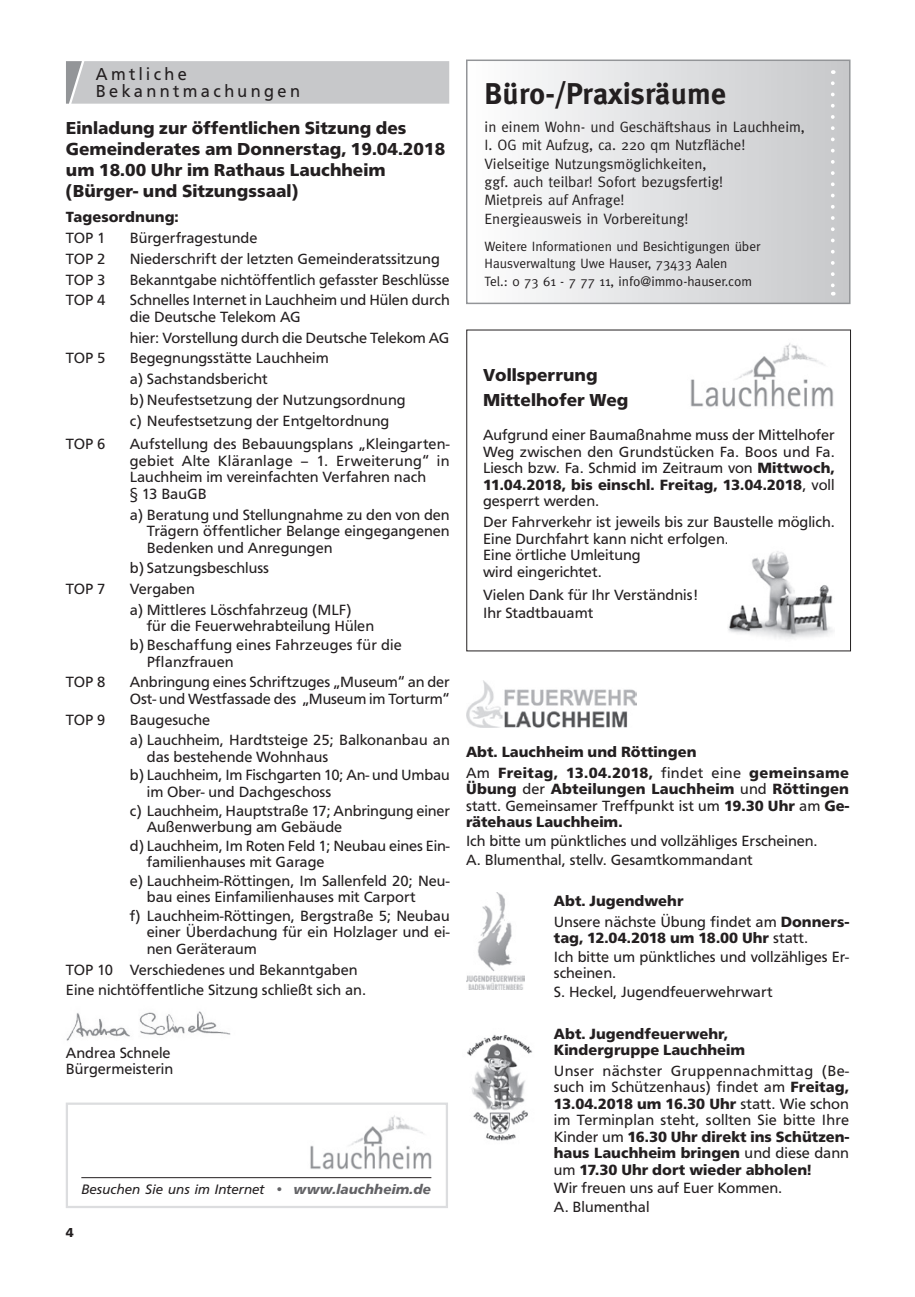
<style>
.page{position:relative;width:915px;height:1297px;background:#fff}
.page>*{position:absolute;margin:0;border:0;box-sizing:border-box;transform-origin:0 0}
.t1{font:700 30px "Meta";letter-spacing:.01em;color:#231f20}
.t2{font:700 18px/21px "Frutus T";color:#231f20}
.t3{font:18px/16.5px "Frutus T";color:#231f20;scale:.96 1}
.t4{font:15.3px/16.5px "Frutus T";color:#231f20}
.t5{font:700 15.3px/16.5px "Frutus T";color:#231f20}
.t6{font:15px/18.5px "Meta";color:#231f20}
.t7{font:italic 14.25px "Frutus T";letter-spacing:.005em;color:#231f20}
.t8{font:13.5px/17.7px "Meta";color:#231f20}
.t9{font:700 13.5px "Frutus T";color:#231f20}
.s1{font-weight:700;color:#636366}
.s2{font-weight:700}
.s3{font-weight:400}
</style>
<div class="page">
<img style="left:690px;top:343px;width:144px;height:64px">
<img style="left:728px;top:551px;width:105px;height:88px">
<div style="left:66px;top:61px;width:383px;height:43px;background:#c7c8ca"></div>
<img style="left:66px;top:1011px;width:165px;height:30px">
<img style="left:466px;top:681px;width:170px;height:46px">
<img style="left:467px;top:1034px;width:65px;height:107px">
<img style="left:466px;top:893px;width:58px;height:96px">
<div style="left:466px;top:60px;width:383px;height:243px;background:linear-gradient(to right,#fdfefe,#c6c8ca)"></div>
<div style="left:466px;top:60px;width:384px;height:244px;border:2px solid #939598"></div>
<svg style="left:830px;top:83px;width:4px;height:213px"></svg>
<div style="left:66px;top:1102px;width:382px;height:106px;background:#fff;border:2px solid #dcdddf"></div>
<img style="left:310px;top:1115px;width:122px;height:55px">
<hr style="left:81px;top:1177px;width:350px;height:1px;background:#231f20">
<p class="t3" style="left:96px;top:66px;width:214px">Amtliche<br>Bekanntmachungen</p>
<p class="t2" style="left:66px;top:118px;width:380px">Einladung zur öffentlichen Sitzung des Gemeinderates am Donnerstag, 19.04.2018 um 18.00 Uhr im Rathaus Lauchheim (Bürger- und Sitzungssaal)</p>
<p class="t5" style="left:66px;top:209px;width:114px">Tagesordnung:</p>
<p class="t4" style="left:66px;top:230px;width:41px">TOP 1</p>
<p class="t4" style="left:130px;top:230px;width:129px">Bürgerfragestunde</p>
<p class="t4" style="left:66px;top:250px;width:41px">TOP 2</p>
<p class="t4" style="left:130px;top:250px;width:311px">Niederschrift der letzten Gemeinderatssitzung</p>
<p class="t4" style="left:66px;top:271px;width:41px">TOP 3</p>
<p class="t4" style="left:130px;top:271px;width:321px">Bekanntgabe nichtöffentlich gefasster Beschlüsse</p>
<p class="t4" style="left:66px;top:292px;width:41px">TOP 4</p>
<p class="t4" style="left:130px;top:292px;width:321px">Schnelles Internet in Lauchheim und Hülen durch die Deutsche Telekom AG</p>
<p class="t4" style="left:130px;top:329px;width:321px">hier: Vorstellung durch die Deutsche Telekom AG</p>
<p class="t4" style="left:66px;top:350px;width:41px">TOP 5</p>
<p class="t4" style="left:130px;top:348px;width:277px;line-height:20.7px">Begegnungsstätte Lauchheim<br>a) Sachstandsbericht<br>b) Neufestsetzung der Nutzungsordnung c) Neufestsetzung der Entgeltordnung</p>
<p class="t4" style="left:66px;top:436px;width:41px">TOP 6</p>
<p class="t4" style="left:130px;top:436px;width:321px">Aufstellung des Bebauungsplans „Kleingarten&shy;gebiet Alte Kläranlage – 1. Erweiterung“ in Lauchheim im vereinfachten Verfahren nach<br>§ 13 BauGB</p>
<p class="t4" style="left:147px;top:506px;width:304px;text-align:justify;text-indent:-17px">a) Beratung und Stellungnahme zu den von den Trägern öffentlicher Belange eingegangenen Bedenken und Anregungen</p>
<p class="t4" style="left:130px;top:560px;width:141px">b) Satzungsbeschluss</p>
<p class="t4" style="left:66px;top:581px;width:41px">TOP 7</p>
<p class="t4" style="left:130px;top:578px;width:223px;line-height:20.7px">Vergaben<br>a) Mittleres Löschfahrzeug (MLF)</p>
<p class="t4" style="left:130px;top:617px;width:273px;line-height:18.6px;text-indent:17px">für die Feuerwehrabteilung Hülen<br>b) Beschaffung eines Fahrzeuges für die</p>
<p class="t4" style="left:147px;top:653px;width:88px">Pflanzfrauen</p>
<p class="t4" style="left:66px;top:674px;width:41px">TOP 8</p>
<p class="t4" style="left:130px;top:674px;width:321px">Anbringung eines Schriftzuges „Museum“ an der<br>Ost- und Westfassade des „Museum im Torturm“</p>
<p class="t4" style="left:66px;top:711px;width:41px">TOP 9</p>
<p class="t4" style="left:130px;top:709px;width:321px;line-height:20.7px">Baugesuche<br>a) Lauchheim, Hardtsteige 25; Balkonanbau an</p>
<p class="t4" style="left:130px;top:747px;width:321px;line-height:18.6px;text-indent:17px">das bestehende Wohnhaus<br>b) Lauchheim, Im Fischgarten 10; An- und Umbau</p>
<p class="t4" style="left:130px;top:782px;width:321px;line-height:18.6px;text-indent:17px">im Ober- und Dachgeschoss<br>c) Lauchheim, Hauptstraße 17; Anbringung einer</p>
<p class="t4" style="left:130px;top:817px;width:321px;line-height:18.6px;text-indent:17px">Außenwerbung am Gebäude<br>d) Lauchheim, Im Roten Feld 1; Neubau eines Ein-</p>
<p class="t4" style="left:130px;top:852px;width:321px;line-height:18.6px;text-indent:17px">familienhauses mit Garage<br>e) Lauchheim-Röttingen, Im Sallenfeld 20; Neu-</p>
<p class="t4" style="left:130px;top:888px;width:321px;line-height:18.6px;text-indent:17px">bau eines Einfamilienhauses mit Carport<br>f) Lauchheim-Röttingen, Bergstraße 5; Neubau</p>
<p class="t4" style="left:147px;top:924px;width:304px">einer Überdachung für ein Holzlager und ei&shy;nen Geräteraum</p>
<p class="t4" style="left:66px;top:959px;width:301px;line-height:20.7px">TOP 10 Verschiedenes und Bekanntgaben<br>Eine nichtöffentliche Sitzung schließt sich an.</p>
<p class="t4" style="left:66px;top:1044px;width:109px">Andrea Schnele<br>Bürgermeisterin</p>
<p class="t7" style="left:81px;top:1181px;width:351px">Besuchen Sie uns im Internet <span class="s1">• www.lauchheim.de</span></p>
<p class="t9" style="left:66px;top:1225px;width:9px">4</p>
<h1 class="t1" style="left:484px;top:76px;width:243px">Büro-/Praxisräume</h1>
<p class="t6" style="left:484px;top:117px;width:322px">in einem Wohn- und Geschäftshaus in Lauchheim, I. OG mit Aufzug, ca. 220 qm Nutzfläche!<br>Vielseitige Nutzungsmöglichkeiten,<br>ggf. auch teilbar! Sofort bezugsfertig!<br>Mietpreis auf Anfrage!<br>Energieausweis in Vorbereitung!</p>
<p class="t8" style="left:484px;top:237px;width:277px">Weitere Informationen und Besichtigungen über<br>Hausverwaltung Uwe Hauser, 73433 Aalen<br>Tel.: 0 73 61 - 7 77 11, info@immo-hauser.com</p>
<p class="t2" style="left:483px;top:362px;width:147px;line-height:25.2px">Vollsperrung<br>Mittelhofer Weg</p>
<p class="t4" style="left:483px;top:427px;width:353px;text-align:justify">Aufgrund einer Baumaßnahme muss der Mittelhofer Weg zwischen den Grundstücken Fa. Boos und Fa.<br>Liesch bzw. Fa. Schmid im Zeitraum von <span class="s2">Mittwoch, 11.04.2018, bis einschl. Freitag, 13.04.2018</span>, voll gesperrt werden.</p>
<p class="t4" style="left:483px;top:513px;width:353px">Der Fahrverkehr ist jeweils bis zur Baustelle möglich.<br>Eine Durchfahrt kann nicht erfolgen.<br>Eine örtliche Umleitung<br>wird eingerichtet.</p>
<p class="t4" style="left:483px;top:586px;width:217px;line-height:17.7px">Vielen Dank für Ihr Verständnis!<br>Ihr Stadtbauamt</p>
<p class="t5" style="left:466px;top:741px;width:384px;line-height:20.7px">Abt. Lauchheim und Röttingen<br><span class="s3">Am</span> Freitag, 13.04.2018, <span class="s3">findet eine</span> gemeinsame</p>
<p class="t5" style="left:466px;top:781px;width:384px;text-align:justify">Übung <span class="s3">der</span> Abteilungen Lauchheim <span class="s3">und</span> Röttingen <span class="s3">statt. Gemeinsamer Treffpunkt ist um</span> 19.30 Uhr <span class="s3">am</span> Ge&shy;rätehaus Lauchheim.</p>
<p class="t4" style="left:466px;top:831px;width:353px;line-height:18.6px">Ich bitte um pünktliches und vollzähliges Erscheinen.<br>A. Blumenthal, stellv. Gesamtkommandant</p>
<p class="t4" style="left:553px;top:890px;width:296px;line-height:20.7px"><span class="s2">Abt. Jugendwehr<br></span>Unsere nächste Übung findet am <span class="s2">Donners-</span></p>
<p class="t4" style="left:553px;top:929px;width:296px;line-height:18.6px"><span class="s2">tag, 12.04.2018 um 18.00 Uhr</span> statt.<br>Ich bitte um pünktliches und vollzähliges Er-</p>
<p class="t4" style="left:553px;top:964px;width:220px;line-height:18.6px">scheinen.<br>S. Heckel, Jugendfeuerwehrwart</p>
<p class="t5" style="left:553px;top:1025px;width:193px">Abt. Jugendfeuerwehr,<br>Kindergruppe Lauchheim</p>
<p class="t4" style="left:553px;top:1062px;width:297px;text-align:justify">Unser nächster Gruppennachmittag (Be&shy;such im Schützenhaus) findet am <span class="s2">Freitag, 13.04.2018 um 16.30 Uhr</span> statt. Wie schon im Terminplan steht, sollten Sie bitte Ihre Kinder um <span class="s2">16.30 Uhr direkt ins Schützen&shy;haus Lauchheim bringen</span> und diese dann um <span class="s2">17.30 Uhr dort wieder abholen!</span></p>
<p class="t4" style="left:553px;top:1179px;width:230px;line-height:18.6px">Wir freuen uns auf Euer Kommen.<br>A. Blumenthal</p>
</div>
